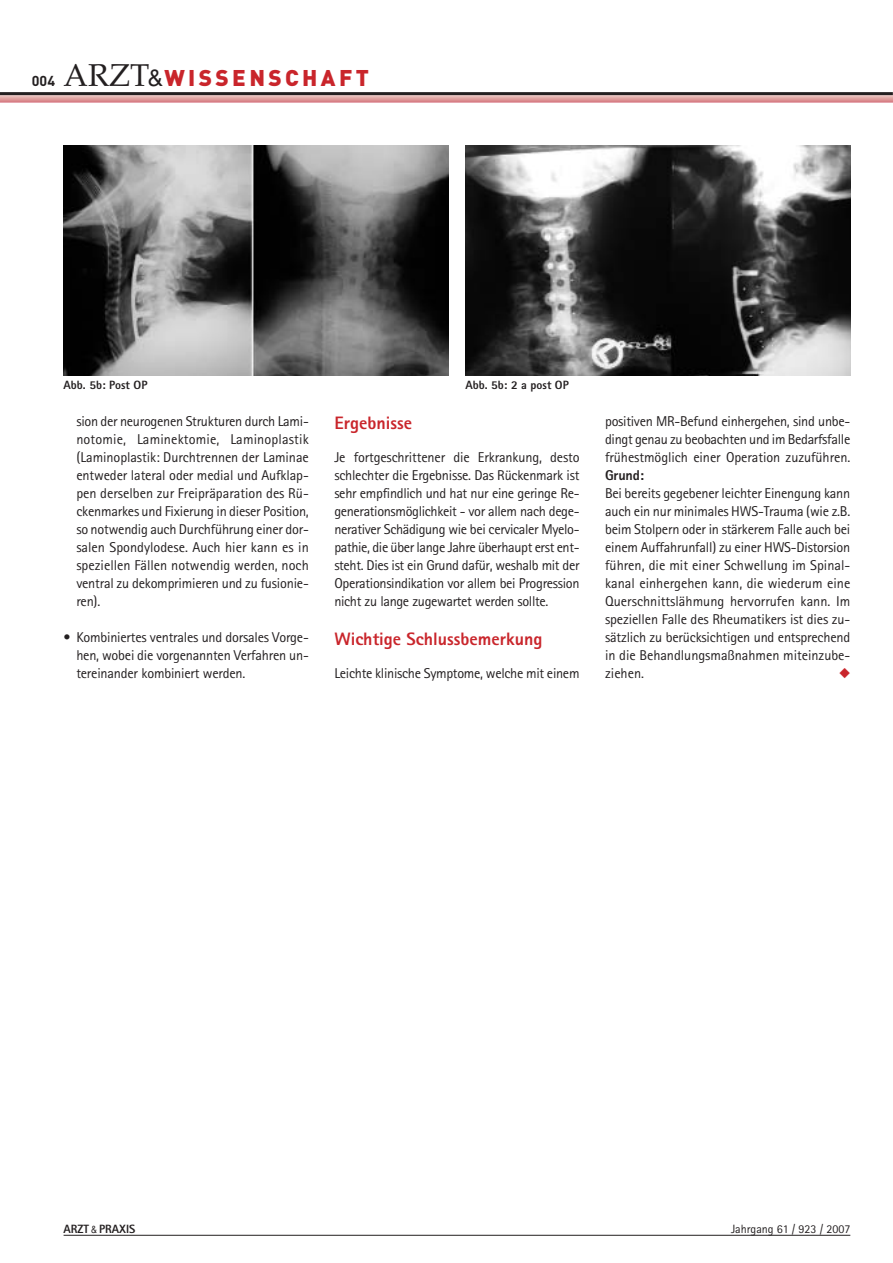
<style>
.page{position:relative;width:893px;height:1263px;background:#fff}
.page>*{position:absolute;margin:0;border:0;box-sizing:border-box;transform-origin:0 0}
.t1{font:900 22.5px "DIN";letter-spacing:.15em;color:#c9252b}
.t2{font:800 18px "Rotis Sans Serif";color:#c9252b}
.t3{font:14.25px/18px "Rotis Sans Serif";letter-spacing:-.015em;color:#231f20;text-align:justify}
.t4{font:800 14.25px "Rotis Sans Serif";letter-spacing:-.015em;color:#231f20}
.t5{font:800 12px "Rotis Sans Serif";color:#231f20}
.t6{font:12px "Rotis Sans Serif";color:#231f20}
.s1{font-weight:700;font-size:14.25px;color:#231f20}
.s2{font-family:"Palatino";font-weight:400;font-size:31.5px;color:#231f20}
.s3{font-family:"Helvetica";font-weight:400;font-size:23.25px;color:#231f20}
.s4{font-family:"Helvetica";font-weight:400;font-stretch:condensed;font-size:9.75px}
</style>
<div class="page">
<hr style="left:64px;top:1235px;width:786px;height:1px;background:#231f20">
<hr style="left:0;top:102px;width:893px;height:1px;background:#cf4f5c">
<hr style="left:0;top:101px;width:893px;height:1px;background:#d36267">
<hr style="left:0;top:100px;width:893px;height:1px;background:#d77474">
<hr style="left:0;top:99px;width:893px;height:1px;background:#dc8482">
<hr style="left:0;top:98px;width:893px;height:1px;background:#e09390">
<hr style="left:0;top:97px;width:893px;height:1px;background:#e4a4a0">
<hr style="left:0;top:96px;width:893px;height:1px;background:#e9b6b2">
<hr style="left:0;top:95px;width:893px;height:1px;background:#eec9c5">
<hr style="left:0;top:92px;width:893px;height:3px;background:#231f20">
<img style="left:64px;top:146px;width:384px;height:230px">
<img style="left:465px;top:146px;width:385px;height:230px">
<h1 class="t1" style="left:32px;top:70px;width:339px"><span class="s1">004</span> <span class="s2">ARZT</span><span class="s3">&amp;</span>WISSENSCHAFT</h1>
<p class="t5" style="left:64px;top:381px;width:85px">Abb. 5b: Post OP</p>
<p class="t5" style="left:465px;top:381px;width:105px">Abb. 5b: 2 a post OP</p>
<p class="t3" style="left:76px;top:413px;width:234px">sion der neurogenen Strukturen durch Lami&shy;notomie, Laminektomie, Laminoplastik (Laminoplastik: Durchtrennen der Laminae entweder lateral oder medial und Aufklap&shy;pen derselben zur Freipräparation des Rü&shy;ckenmarkes und Fixierung in dieser Position, so notwendig auch Durchführung einer dor&shy;salen Spondylodese. Auch hier kann es in speziellen Fällen notwendig werden, noch ventral zu dekomprimieren und zu fusionie&shy;ren).</p>
<p class="t3" style="left:76px;top:629px;width:234px;text-indent:-13px">• Kombiniertes ventrales und dorsales Vorge&shy;hen, wobei die vorgenannten Verfahren un&shy;tereinander kombiniert werden.</p>
<p class="t2" style="left:334px;top:416px;width:79px">Ergebnisse</p>
<p class="t3" style="left:334px;top:449px;width:247px">Je fortgeschrittener die Erkrankung, desto schlechter die Ergebnisse. Das Rückenmark ist sehr empfindlich und hat nur eine geringe Re&shy;generationsmöglichkeit - vor allem nach dege&shy;nerativer Schädigung wie bei cervicaler Myelo&shy;pathie, die über lange Jahre überhaupt erst ent&shy;steht. Dies ist ein Grund dafür, weshalb mit der Operationsindikation vor allem bei Progression nicht zu lange zugewartet werden sollte.</p>
<p class="t2" style="left:334px;top:632px;width:210px">Wichtige Schlussbemerkung</p>
<p class="t3" style="left:334px;top:665px;width:247px">Leichte klinische Symptome, welche mit einem</p>
<p class="t3" style="left:605px;top:413px;width:247px">positiven MR-Befund einhergehen, sind unbe&shy;dingt genau zu beobachten und im Bedarfsfalle frühestmöglich einer Operation zuzuführen.</p>
<p class="t4" style="left:605px;top:470px;width:40px">Grund:</p>
<p class="t3" style="left:605px;top:485px;width:247px">Bei bereits gegebener leichter Einengung kann auch ein nur minimales HWS-Trauma (wie z.B. beim Stolpern oder in stärkerem Falle auch bei einem Auffahrunfall) zu einer HWS-Distorsion führen, die mit einer Schwellung im Spinal&shy;kanal einhergehen kann, die wiederum eine Querschnittslähmung hervorrufen kann. Im speziellen Falle des Rheumatikers ist dies zu&shy;sätzlich zu berücksichtigen und entsprechend in die Behandlungsmaßnahmen miteinzube&shy;ziehen.</p>
<p class="t5" style="left:64px;top:1225px;width:73px">ARZT <span class="s4">&amp;</span> PRAXIS</p>
<p class="t6" style="left:731px;top:1225px;width:121px">Jahrgang 61 / 923 / 2007</p>
</div>
